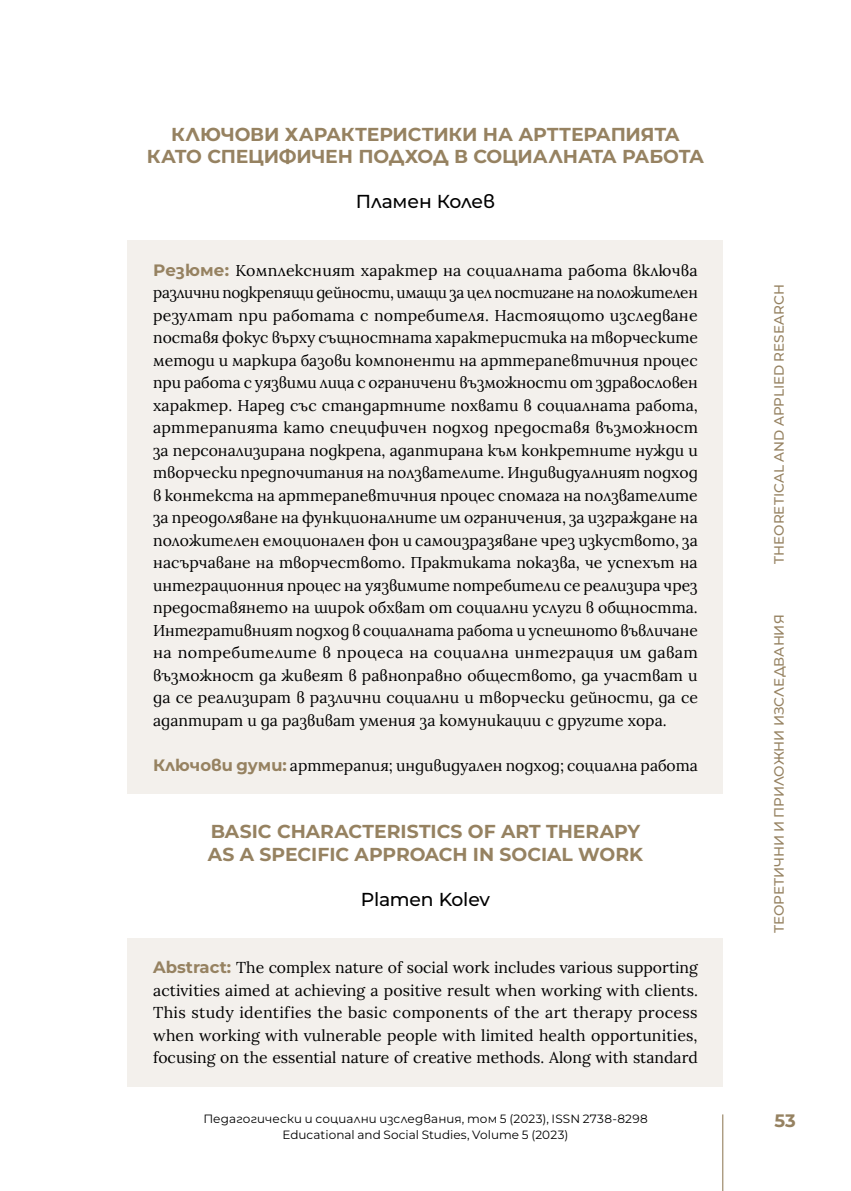
<style>
.page{position:relative;width:851px;height:1191px;background:#fff}
.page>*{position:absolute;margin:0;border:0;box-sizing:border-box;transform-origin:0 0}
.t1{font:700 18.75px/22.5px "Montserrat";letter-spacing:-.01em;color:#968261;text-align:center}
.t2{font:500 18.75px "Montserrat";letter-spacing:-.01em;color:#000}
.t3{font:700 18px "Montserrat";color:#968261}
.t4{font:15.75px/22.5px "Lora";color:#000;text-align:justify}
.t5{font:500 13.5px "Montserrat";color:#968261}
.t6{font:12px/15.8px "Montserrat";letter-spacing:.005em;color:#000;text-align:center}
.s1{font-family:"Montserrat";font-weight:700;font-size:16.5px;color:#968261}
</style>
<div class="page">
<div style="left:128px;top:240px;width:595px;height:509px;background:#f3f0ec"></div>
<div style="left:128px;top:735px;width:595px;height:59px;background:#f3f0ec"></div>
<div style="left:128px;top:938px;width:595px;height:148px;background:#f3f0ec"></div>
<hr style="left:722px;top:1114px;width:1px;height:77px;background:#968261">
<p class="t1" style="left:147px;top:122px;width:558px">КЛЮЧОВИ ХАРАКТЕРИСТИКИ НА АРТТЕРАПИЯТА<br>КАТО СПЕЦИФИЧЕН ПОДХОД В СОЦИАЛНАТА РАБОТА</p>
<p class="t2" style="left:356px;top:189px;width:141px">Пламен Колев</p>
<p class="t4" style="left:153px;top:258px;width:546px"><span class="s1">Резюме:</span> Комплексният характер на социалната работа включва различни подкрепящи дейности, имащи за цел постигане на положителен резултат при работата с потребителя. Настоящото изследване поставя фокус върху същностната характеристика на творческите методи и маркира базови компоненти на арттерапевтичния процес при работа с уязвими лица с ограничени възможности от здравословен характер. Наред със стандартните похвати в социалната работа, арттерапията като специфичен подход предоставя възможност за персонализирана подкрепа, адаптирана към конкретните нужди и творчески предпочитания на ползвателите. Индивидуалният подход в контекста на арттерапевтичния процес спомага на ползвателите за преодоляване на функционалните им ограничения, за изграждане на положителен емоционален фон и самоизразяване чрез изкуството, за насърчаване на творчеството. Практиката показва, че успехът на интеграционния процес на уязвимите потребители се реализира чрез предоставянето на широк обхват от социални услуги в общността.<br>Интегративният подход в социалната работа и успешното въвличане на потребителите в процеса на социална интеграция им дават възможност да живеят в равноправно обществото, да участват и да се реализират в различни социални и творчески дейности, да се адаптират и да развиват умения за комуникации с другите хора.</p>
<p class="t4" style="left:153px;top:753px;width:546px"><span class="s1">Ключови думи:</span> арттерапия; индивидуален подход; социална работа</p>
<p class="t1" style="left:208px;top:820px;width:436px;text-align:left">BASIC CHARACTERISTICS OF ART THERAPY<br>AS A SPECIFIC APPROACH IN SOCIAL WORK</p>
<p class="t2" style="left:361px;top:886px;width:130px">Plamen Kolev</p>
<p class="t4" style="left:153px;top:955px;width:546px"><span class="s1">Abstract:</span> The complex nature of social work includes various supporting activities aimed at achieving a positive result when working with clients.<br>This study identifies the basic components of the art therapy process when working with vulnerable people with limited health opportunities, focusing on the essential nature of creative methods. Along with standard</p>
<p class="t6" style="left:203px;top:1110px;width:446px">Педагогически и социални изследвания, том 5 (2023), ISSN 2738-8298<br>Educational and Social Studies, Volume 5 (2023)</p>
<p class="t5" style="left:770px;top:563px;width:281px;rotate:-90deg">THEORETICAL AND APPLIED RESEARCH</p>
<p class="t5" style="left:770px;top:933px;width:320px;rotate:-90deg">ТЕОРЕТИЧНИ И ПРИЛОЖНИ ИЗСЛЕДВАНИЯ</p>
<p class="t3" style="left:774px;top:1108px;width:23px">53</p>
</div>
